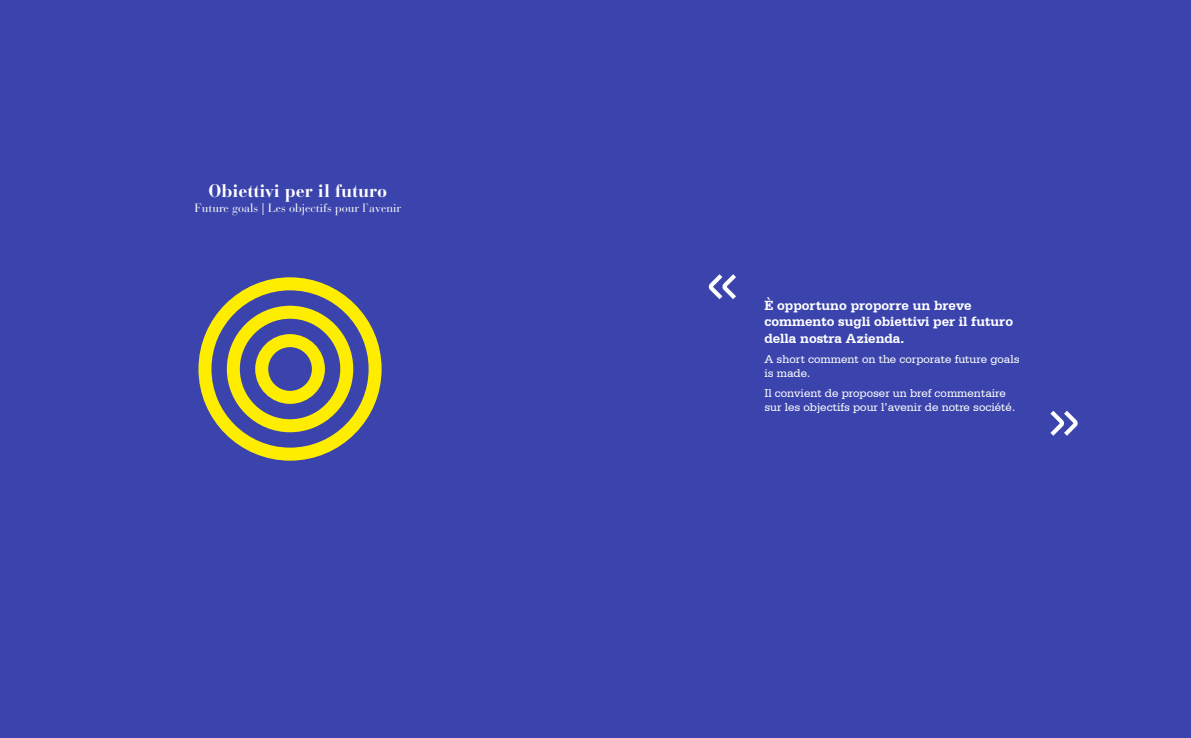
<style>
.page{position:relative;width:1191px;height:738px;background:#fff}
.page>*{position:absolute;margin:0;border:0;box-sizing:border-box;transform-origin:0 0}
.t1{font:700 18px "Bauer Bodoni Std";color:#fff}
.t2{font:700 14px/16.4px "Serifa BT";color:#fff}
.t3{font:12px/14px "Serifa BT";color:#fff}
.t4{font:12px "Bauer Bodoni Std";color:#fff}
</style>
<div class="page">
<div style="left:0;top:0;width:1191px;height:737px;background:#3b44ac"></div>
<svg style="left:708px;top:274px;width:28px;height:25px"></svg>
<svg style="left:1050px;top:410px;width:28px;height:25px"></svg>
<h1 class="t1" style="left:208px;top:180px;width:180px">Obiettivi per il futuro</h1>
<p class="t4" style="left:194px;top:201px;width:208px">Future goals | Les objectifs pour l’avenir</p>
<p class="t2" style="left:764px;top:296px;width:250px">È opportuno proporre un breve commento sugli obiettivi per il futuro della nostra Azienda.</p>
<p class="t3" style="left:764px;top:351px;width:257px">A short comment on the corporate future goals is made.</p>
<p class="t3" style="left:764px;top:385px;width:252px">Il convient de proposer un bref commentaire sur les objectifs pour l’avenir de notre société.</p>
</div>
